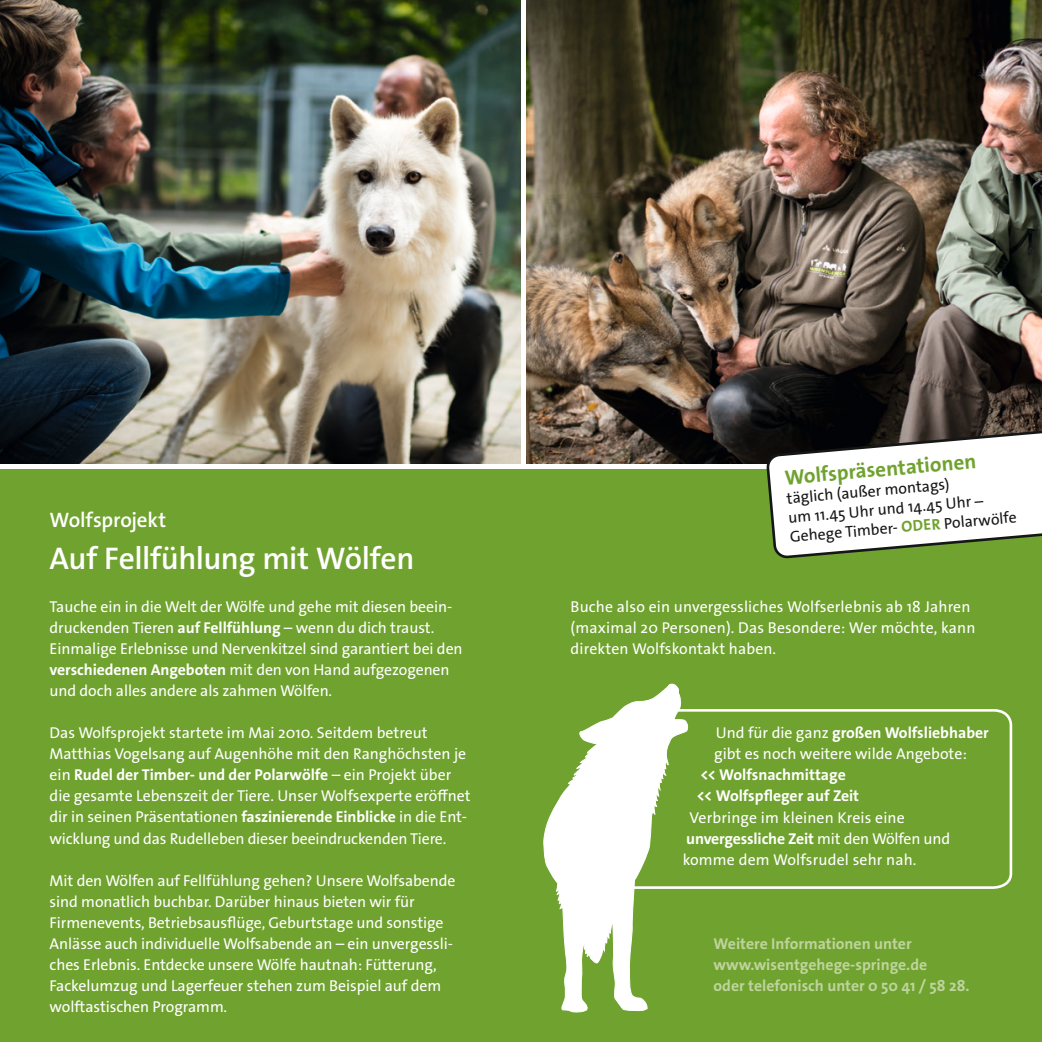
<style>
.page{position:relative;width:1042px;height:1042px;background:#fff}
.page>*{position:absolute;margin:0;border:0;box-sizing:border-box;transform-origin:0 0}
.t1{font:600 31.5px "The Sans Os F";letter-spacing:-.01em;color:#fff}
.t2{font:700 21px "The Sans Os F";color:#70a22f}
.t3{font:600 21px "The Sans Os F";letter-spacing:-.01em;color:#fff}
.t4{font:15.75px/21.2px "The Sans Os F";letter-spacing:-.005em;color:#fff}
.t5{font:700 15.75px/21.2px "The Sans Os F";color:#bed49d}
.t6{font:15.75px/19.2px "The Sans Os F";color:#151616}
.t7{font:700 15.75px/21.2px "The Sans Os F";color:#fff}
.s1{font-weight:700}
.s2{font-weight:700;color:#70a22f}
</style>
<div class="page">
<img style="left:526px;top:0;width:516px;height:464px">
<div style="left:0;top:466px;width:1042px;height:576px;background:#70a22f"></div>
<svg style="left:689px;top:709px;width:324px;height:180px"></svg>
<img style="left:0;top:0;width:521px;height:464px">
<div style="left:0;top:464px;width:1042px;height:5px;background:#fff"></div>
<svg style="left:767px;top:424px;width:275px;height:133px"></svg>
<svg style="left:543px;top:683px;width:146px;height:329px"></svg>
<h2 class="t3" style="left:50px;top:506px;width:118px">Wolfsprojekt</h2>
<h1 class="t1" style="left:50px;top:538px;width:366px">Auf Fellfühlung mit Wölfen</h1>
<p class="t4" style="left:50px;top:596px;width:414px">Tauche ein in die Welt der Wölfe und gehe mit diesen beein&shy;druckenden Tieren <span class="s1">auf Fellfühlung</span> – wenn du dich traust.<br>Einmalige Erlebnisse und Nervenkitzel sind garantiert bei den <span class="s1">verschiedenen Angeboten</span> mit den von Hand aufgezogenen und doch alles andere als zahmen Wölfen.</p>
<p class="t4" style="left:50px;top:722px;width:423px">Das Wolfsprojekt startete im Mai 2010. Seitdem betreut Matthias Vogelsang auf Augenhöhe mit den Ranghöchsten je ein <span class="s1">Rudel der Timber- und der Polarwölfe</span> – ein Projekt über die gesamte Lebenszeit der Tiere. Unser Wolfsexperte eröffnet dir in seinen Präsentationen <span class="s1">faszinierende Einblicke</span> in die Ent&shy;wicklung und das Rudelleben dieser beeindruckenden Tiere.</p>
<p class="t4" style="left:50px;top:870px;width:407px">Mit den Wölfen auf Fellfühlung gehen? Unsere Wolfsabende sind monatlich buchbar. Darüber hinaus bieten wir für Firmenevents, Betriebsausflüge, Geburtstage und sonstige Anlässe auch individuelle Wolfsabende an – ein unvergessli&shy;ches Erlebnis. Entdecke unsere Wölfe hautnah: Fütterung, Fackelumzug und Lagerfeuer stehen zum Beispiel auf dem wolftastischen Programm.</p>
<h2 class="t2" style="left:784px;top:464px;width:193px;rotate:-5deg">Wolfspräsentationen</h2>
<p class="t6" style="left:786px;top:489px;width:229px;rotate:-5deg">täglich (außer montags)<br>um 11.45 Uhr und 14.45 Uhr –<br>Gehege Timber- <span class="s2">ODER</span> Polarwölfe</p>
<p class="t4" style="left:570px;top:596px;width:406px">Buche also ein unvergessliches Wolfserlebnis ab 18 Jahren (maximal 20 Personen). Das Besondere: Wer möchte, kann direkten Wolfskontakt haben.</p>
<p class="t4" style="left:714px;top:722px;width:276px">Und für die ganz <span class="s1">großen Wolfsliebhaber </span>gibt es noch weitere wilde Angebote:</p>
<p class="t7" style="left:696px;top:764px;width:164px">&lt;&lt; Wolfsnachmittage &lt;&lt; Wolfspfleger auf Zeit</p>
<p class="t4" style="left:683px;top:807px;width:269px;text-indent:7px">Verbringe im kleinen Kreis eine <span class="s1">unvergessliche Zeit</span> mit den Wölfen und komme dem Wolfsrudel sehr nah.</p>
<p class="t5" style="left:713px;top:933px;width:257px">Weitere Informationen unter www.wisentgehege-springe.de<br>oder telefonisch unter 0 50 41 / 58 28.</p>
</div>
